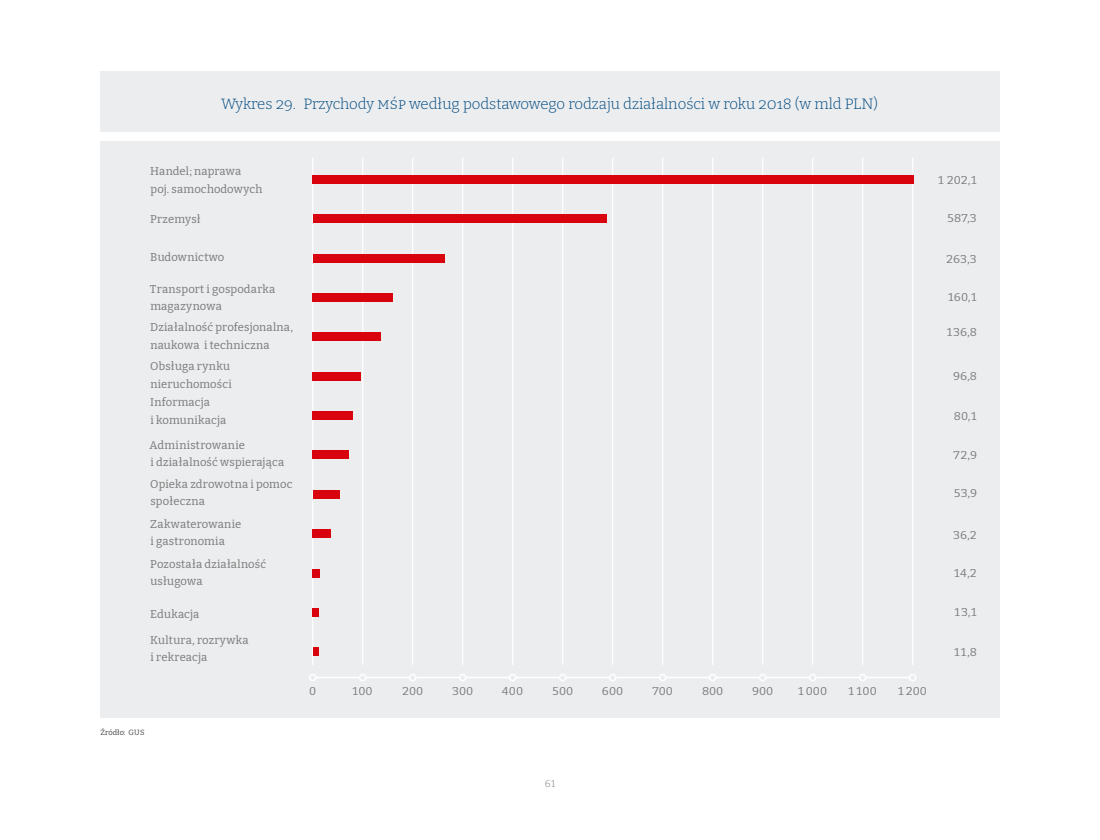
<style>
.page{position:relative;width:1100px;height:840px;background:#fff}
.page>*{position:absolute;margin:0;border:0;box-sizing:border-box;transform-origin:0 0}
.t1{font:300 15px "Bitter Pro";color:#00497f}
.t2{font:11.25px/17.5px "Bitter Pro";letter-spacing:.015em;color:#7b7b7a}
.t3{font:10px "Bitter Pro";color:#a7a7a8}
.t4{font:7.5px "Bitter Pro";color:#494948}
</style>
<div class="page">
<div style="left:100px;top:71px;width:900px;height:647px;background:#ecedef"></div>
<hr style="left:312px;top:157px;width:1px;height:508px;background:#fff">
<hr style="left:512px;top:157px;width:1px;height:508px;background:#fff">
<hr style="left:462px;top:157px;width:1px;height:508px;background:#fff">
<hr style="left:412px;top:157px;width:1px;height:508px;background:#fff">
<hr style="left:362px;top:157px;width:1px;height:508px;background:#fff">
<hr style="left:562px;top:157px;width:1px;height:508px;background:#fff">
<hr style="left:762px;top:157px;width:1px;height:508px;background:#fff">
<hr style="left:712px;top:157px;width:1px;height:508px;background:#fff">
<hr style="left:662px;top:157px;width:1px;height:508px;background:#fff">
<hr style="left:612px;top:157px;width:1px;height:508px;background:#fff">
<hr style="left:812px;top:157px;width:1px;height:508px;background:#fff">
<div style="left:88px;top:132px;width:924px;height:9px;background:#fff"></div>
<hr style="left:313px;top:677px;width:600px;height:1px;background:#fff">
<div style="left:310px;top:674px;width:6px;height:7px;background:#ecedef;border-radius:50%"></div>
<div style="left:309px;top:674px;width:8px;height:7px;border:2px solid #fff;border-radius:50%"></div>
<div style="left:360px;top:674px;width:6px;height:7px;background:#ecedef;border-radius:50%"></div>
<div style="left:359px;top:674px;width:8px;height:7px;border:2px solid #fff;border-radius:50%"></div>
<div style="left:410px;top:674px;width:6px;height:7px;background:#ecedef;border-radius:50%"></div>
<div style="left:409px;top:674px;width:8px;height:7px;border:2px solid #fff;border-radius:50%"></div>
<div style="left:460px;top:674px;width:6px;height:7px;background:#ecedef;border-radius:50%"></div>
<div style="left:459px;top:674px;width:8px;height:7px;border:2px solid #fff;border-radius:50%"></div>
<div style="left:510px;top:674px;width:6px;height:7px;background:#ecedef;border-radius:50%"></div>
<div style="left:509px;top:674px;width:8px;height:7px;border:2px solid #fff;border-radius:50%"></div>
<div style="left:560px;top:674px;width:6px;height:7px;background:#ecedef;border-radius:50%"></div>
<div style="left:559px;top:674px;width:8px;height:7px;border:2px solid #fff;border-radius:50%"></div>
<div style="left:610px;top:674px;width:6px;height:7px;background:#ecedef;border-radius:50%"></div>
<div style="left:609px;top:674px;width:8px;height:7px;border:2px solid #fff;border-radius:50%"></div>
<div style="left:660px;top:674px;width:6px;height:7px;background:#ecedef;border-radius:50%"></div>
<div style="left:659px;top:674px;width:8px;height:7px;border:2px solid #fff;border-radius:50%"></div>
<div style="left:710px;top:674px;width:6px;height:7px;background:#ecedef;border-radius:50%"></div>
<div style="left:709px;top:674px;width:8px;height:7px;border:2px solid #fff;border-radius:50%"></div>
<div style="left:760px;top:674px;width:6px;height:7px;background:#ecedef;border-radius:50%"></div>
<div style="left:759px;top:674px;width:8px;height:7px;border:2px solid #fff;border-radius:50%"></div>
<div style="left:810px;top:674px;width:6px;height:7px;background:#ecedef;border-radius:50%"></div>
<div style="left:809px;top:674px;width:8px;height:7px;border:2px solid #fff;border-radius:50%"></div>
<div style="left:860px;top:674px;width:6px;height:7px;background:#ecedef;border-radius:50%"></div>
<div style="left:859px;top:674px;width:8px;height:7px;border:2px solid #fff;border-radius:50%"></div>
<div style="left:910px;top:674px;width:6px;height:7px;background:#ecedef;border-radius:50%"></div>
<div style="left:909px;top:674px;width:8px;height:7px;border:2px solid #fff;border-radius:50%"></div>
<hr style="left:912px;top:157px;width:1px;height:508px;background:#fff">
<hr style="left:862px;top:157px;width:1px;height:508px;background:#fff">
<div style="left:313px;top:175px;width:601px;height:9px;background:#d8030d"></div>
<div style="left:313px;top:214px;width:293px;height:9px;background:#d8030d"></div>
<div style="left:313px;top:254px;width:131px;height:8px;background:#d8030d"></div>
<div style="left:313px;top:293px;width:80px;height:9px;background:#d8030d"></div>
<div style="left:313px;top:332px;width:68px;height:9px;background:#d8030d"></div>
<div style="left:313px;top:372px;width:48px;height:9px;background:#d8030d"></div>
<div style="left:313px;top:411px;width:40px;height:9px;background:#d8030d"></div>
<div style="left:313px;top:451px;width:36px;height:8px;background:#d8030d"></div>
<div style="left:313px;top:490px;width:27px;height:9px;background:#d8030d"></div>
<div style="left:313px;top:529px;width:18px;height:9px;background:#d8030d"></div>
<div style="left:313px;top:569px;width:7px;height:9px;background:#d8030d"></div>
<div style="left:313px;top:608px;width:6px;height:9px;background:#d8030d"></div>
<div style="left:313px;top:648px;width:6px;height:8px;background:#d8030d"></div>
<h1 class="t1" style="left:221px;top:94px;width:658px">Wykres 29. Przychody MŚP według podstawowego rodzaju działalności w roku 2018 (w mld PLN)</h1>
<p class="t2" style="left:150px;top:162px;width:114px">Handel; naprawa poj. samochodowych</p>
<p class="t2" style="left:150px;top:209px;width:52px">Przemysł</p>
<p class="t2" style="left:150px;top:248px;width:76px">Budownictwo</p>
<p class="t2" style="left:150px;top:279px;width:127px">Transport i gospodarka magazynowa</p>
<p class="t2" style="left:150px;top:318px;width:144px">Działalność profesjonalna, naukowa i techniczna</p>
<p class="t2" style="left:150px;top:357px;width:83px">Obsługa rynku nieruchomości</p>
<p class="t2" style="left:150px;top:393px;width:78px">Informacja<br>i komunikacja</p>
<p class="t2" style="left:149px;top:436px;width:136px">Administrowanie<br>i działalność wspierająca</p>
<p class="t2" style="left:150px;top:474px;width:144px">Opieka zdrowotna i pomoc społeczna</p>
<p class="t2" style="left:150px;top:514px;width:92px">Zakwaterowanie i gastronomia</p>
<p class="t2" style="left:150px;top:554px;width:118px">Pozostała działalność usługowa</p>
<p class="t2" style="left:150px;top:604px;width:51px">Edukacja</p>
<p class="t2" style="left:150px;top:631px;width:100px">Kultura, rozrywka i rekreacja</p>
<p class="t4" style="left:101px;top:727px;width:45px">Źródło: GUS</p>
<p class="t2" style="left:309px;top:682px;width:9px">0</p>
<p class="t2" style="left:352px;top:682px;width:22px">100</p>
<p class="t2" style="left:402px;top:682px;width:23px">200</p>
<p class="t2" style="left:452px;top:682px;width:23px">300</p>
<p class="t2" style="left:502px;top:682px;width:23px">400</p>
<p class="t2" style="left:552px;top:682px;width:23px">500</p>
<p class="t2" style="left:602px;top:682px;width:23px">600</p>
<p class="t2" style="left:652px;top:682px;width:23px">700</p>
<p class="t2" style="left:702px;top:682px;width:23px">800</p>
<p class="t2" style="left:752px;top:682px;width:23px">900</p>
<p class="t2" style="left:798px;top:682px;width:31px">1 000</p>
<p class="t2" style="left:848px;top:682px;width:31px">1 100</p>
<p class="t2" style="left:898px;top:682px;width:31px">1 200</p>
<p class="t2" style="left:938px;top:170px;width:41px">1 202,1</p>
<p class="t2" style="left:947px;top:209px;width:31px">587,3</p>
<p class="t2" style="left:946px;top:249px;width:32px">263,3</p>
<p class="t2" style="left:947px;top:288px;width:32px">160,1</p>
<p class="t2" style="left:946px;top:323px;width:32px">136,8</p>
<p class="t2" style="left:953px;top:367px;width:25px">96,8</p>
<p class="t2" style="left:954px;top:407px;width:25px">80,1</p>
<p class="t2" style="left:953px;top:445px;width:25px">72,9</p>
<p class="t2" style="left:954px;top:484px;width:25px">53,9</p>
<p class="t2" style="left:953px;top:525px;width:25px">36,2</p>
<p class="t2" style="left:954px;top:564px;width:25px">14,2</p>
<p class="t2" style="left:954px;top:603px;width:25px">13,1</p>
<p class="t2" style="left:953px;top:643px;width:25px">11,8</p>
<p class="t3" style="left:545px;top:776px;width:12px">61</p>
</div>
